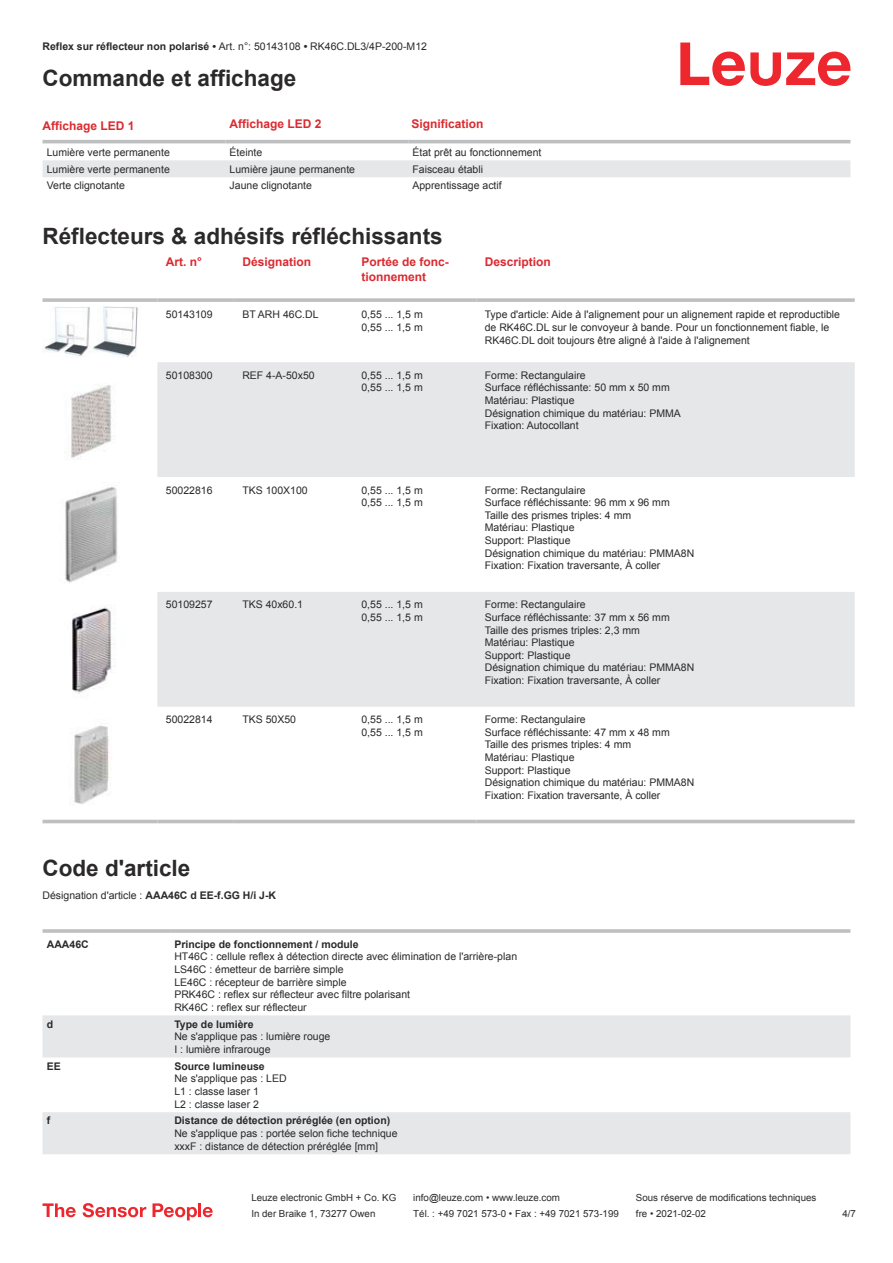
<style>
.page{position:relative;width:893px;height:1263px;background:#fff}
.page>*{position:absolute;margin:0;border:0;box-sizing:border-box;transform-origin:0 0}
.t1{font:700 22.5px "Arial";color:#2b292a}
.t2{font:700 12px/14.4px "Arial";color:#db2a30}
.t3{font:10.5px/12.6px "Arial";color:#2b292a}
.t4{font:700 10.5px "Arial";color:#2b292a}
.t5{font:9.75px "Arial";color:#2b292a}
.s1{font-weight:700}
</style>
<div class="page">
<svg style="left:680px;top:43px;width:170px;height:43px"></svg>
<svg style="left:43px;top:143px;width:807px;height:1px"></svg>
<div style="left:43px;top:160px;width:807px;height:17px;background:#e6e7e9"></div>
<hr style="left:43px;top:140px;width:182px;height:3px;background:#bdbfc1">
<hr style="left:225px;top:140px;width:183px;height:3px;background:#bdbfc1">
<hr style="left:408px;top:140px;width:442px;height:3px;background:#bdbfc1">
<svg style="left:157px;top:362px;width:698px;height:345px;fill:#e6e7e9"></svg>
<svg style="left:43px;top:298px;width:114px;height:4px"></svg>
<svg style="left:157px;top:298px;width:77px;height:4px"></svg>
<svg style="left:234px;top:298px;width:119px;height:4px"></svg>
<svg style="left:353px;top:298px;width:123px;height:4px"></svg>
<svg style="left:476px;top:298px;width:379px;height:4px;background:#c3c5c7"></svg>
<hr style="left:43px;top:820px;width:114px;height:3px;background:#bdbfc1">
<hr style="left:157px;top:820px;width:77px;height:3px;background:#bdbfc1">
<hr style="left:234px;top:820px;width:119px;height:3px;background:#bdbfc1">
<hr style="left:353px;top:820px;width:123px;height:3px;background:#bdbfc1">
<hr style="left:476px;top:820px;width:379px;height:3px;background:#bdbfc1">
<img style="left:43px;top:306px;width:95px;height:52px">
<img style="left:71px;top:385px;width:41px;height:74px">
<img style="left:65px;top:487px;width:53px;height:96px">
<img style="left:72px;top:607px;width:44px;height:87px">
<img style="left:73px;top:725px;width:36px;height:80px">
<svg style="left:43px;top:1015px;width:807px;height:139px;fill:#e6e7e9"></svg>
<hr style="left:43px;top:929px;width:127px;height:4px;background:#c3c5c7">
<hr style="left:170px;top:929px;width:680px;height:4px;background:#c6c8c9">
<svg style="left:43px;top:1203px;width:33px;height:14px"></svg>
<svg style="left:83px;top:1203px;width:63px;height:14px"></svg>
<svg style="left:153px;top:1203px;width:44px;height:17px"></svg>
<hr style="left:198px;top:1203px;width:3px;height:14px;background:#ed272d">
<svg style="left:203px;top:1207px;width:10px;height:10px"></svg>
<p class="t3" style="left:43px;top:41px;width:386px"><span class="s1">Reflex sur réflecteur non polarisé •</span> Art. n°: 50143108 <span class="s1">•</span> RK46C.DL3/4P-200-M12</p>
<h1 class="t1" style="left:43px;top:70px;width:255px">Commande et affichage</h1>
<p class="t2" style="left:43px;top:119px;width:94px">Affichage LED 1</p>
<p class="t2" style="left:230px;top:117px;width:94px">Affichage LED 2</p>
<p class="t2" style="left:411px;top:117px;width:74px">Signification</p>
<p class="t3" style="left:47px;top:147px;width:125px">Lumière verte permanente</p>
<p class="t3" style="left:230px;top:147px;width:34px">Éteinte</p>
<p class="t3" style="left:412px;top:147px;width:130px">État prêt au fonctionnement</p>
<p class="t3" style="left:47px;top:163px;width:125px">Lumière verte permanente</p>
<p class="t3" style="left:230px;top:163px;width:127px">Lumière jaune permanente</p>
<p class="t3" style="left:412px;top:163px;width:72px">Faisceau établi</p>
<p class="t3" style="left:47px;top:180px;width:80px">Verte clignotante</p>
<p class="t3" style="left:230px;top:180px;width:84px">Jaune clignotante</p>
<p class="t3" style="left:412px;top:180px;width:91px">Apprentissage actif</p>
<h1 class="t1" style="left:43px;top:228px;width:402px">Réflecteurs &amp; adhésifs réfléchissants</h1>
<p class="t2" style="left:166px;top:256px;width:38px">Art. n°</p>
<p class="t2" style="left:242px;top:256px;width:70px">Désignation</p>
<p class="t2" style="left:361px;top:256px;width:89px">Portée de fonc&shy;tionnement</p>
<p class="t2" style="left:485px;top:256px;width:68px">Description</p>
<p class="t3" style="left:166px;top:309px;width:48px">50143109</p>
<p class="t3" style="left:242px;top:309px;width:78px">BT ARH 46C.DL</p>
<p class="t3" style="left:361px;top:309px;width:63px">0,55 ... 1,5 m<br>0,55 ... 1,5 m</p>
<p class="t3" style="left:485px;top:309px;width:357px">Type d'article: Aide à l'alignement pour un alignement rapide et reproductible de RK46C.DL sur le convoyeur à bande. Pour un fonctionnement fiable, le<br>RK46C.DL doit toujours être aligné à l'aide à l'alignement</p>
<p class="t3" style="left:166px;top:370px;width:48px">50108300</p>
<p class="t3" style="left:242px;top:370px;width:74px">REF 4-A-50x50</p>
<p class="t3" style="left:361px;top:370px;width:63px">0,55 ... 1,5 m<br>0,55 ... 1,5 m</p>
<p class="t3" style="left:485px;top:370px;width:198px">Forme: Rectangulaire<br>Surface réfléchissante: 50 mm x 50 mm<br>Matériau: Plastique<br>Désignation chimique du matériau: PMMA<br>Fixation: Autocollant</p>
<p class="t3" style="left:166px;top:484px;width:48px">50022816</p>
<p class="t3" style="left:242px;top:484px;width:67px">TKS 100X100</p>
<p class="t3" style="left:361px;top:484px;width:63px">0,55 ... 1,5 m<br>0,55 ... 1,5 m</p>
<p class="t3" style="left:485px;top:484px;width:211px">Forme: Rectangulaire<br>Surface réfléchissante: 96 mm x 96 mm<br>Taille des prismes triples: 4 mm<br>Matériau: Plastique<br>Support: Plastique<br>Désignation chimique du matériau: PMMA8N<br>Fixation: Fixation traversante, À coller</p>
<p class="t3" style="left:166px;top:599px;width:48px">50109257</p>
<p class="t3" style="left:242px;top:599px;width:62px">TKS 40x60.1</p>
<p class="t3" style="left:361px;top:599px;width:63px">0,55 ... 1,5 m<br>0,55 ... 1,5 m</p>
<p class="t3" style="left:485px;top:599px;width:211px">Forme: Rectangulaire<br>Surface réfléchissante: 37 mm x 56 mm<br>Taille des prismes triples: 2,3 mm<br>Matériau: Plastique<br>Support: Plastique<br>Désignation chimique du matériau: PMMA8N<br>Fixation: Fixation traversante, À coller</p>
<p class="t3" style="left:166px;top:714px;width:48px">50022814</p>
<p class="t3" style="left:242px;top:714px;width:55px">TKS 50X50</p>
<p class="t3" style="left:361px;top:714px;width:63px">0,55 ... 1,5 m<br>0,55 ... 1,5 m</p>
<p class="t3" style="left:485px;top:714px;width:211px">Forme: Rectangulaire<br>Surface réfléchissante: 47 mm x 48 mm<br>Taille des prismes triples: 4 mm<br>Matériau: Plastique<br>Support: Plastique<br>Désignation chimique du matériau: PMMA8N<br>Fixation: Fixation traversante, À coller</p>
<h1 class="t1" style="left:43px;top:860px;width:149px">Code d'article</h1>
<p class="t3" style="left:43px;top:890px;width:235px">Désignation d'article : <span class="s1">AAA46C d EE-f.GG H/i J-K</span></p>
<p class="t4" style="left:47px;top:940px;width:43px">AAA46C</p>
<p class="t4" style="left:174px;top:940px;width:186px">Principe de fonctionnement / module</p>
<p class="t3" style="left:174px;top:951px;width:344px">HT46C : cellule reflex à détection directe avec élimination de l'arrière-plan LS46C : émetteur de barrière simple<br>LE46C : récepteur de barrière simple<br>PRK46C : reflex sur réflecteur avec filtre polarisant<br>RK46C : reflex sur réflecteur</p>
<p class="t4" style="left:47px;top:1020px;width:8px">d</p>
<p class="t4" style="left:174px;top:1020px;width:81px">Type de lumière</p>
<p class="t3" style="left:174px;top:1031px;width:158px">Ne s'applique pas : lumière rouge<br>I : lumière infrarouge</p>
<p class="t4" style="left:47px;top:1062px;width:16px">EE</p>
<p class="t4" style="left:174px;top:1062px;width:92px">Source lumineuse</p>
<p class="t3" style="left:174px;top:1073px;width:114px">Ne s'applique pas : LED<br>L1 : classe laser 1<br>L2 : classe laser 2</p>
<p class="t4" style="left:47px;top:1117px;width:5px">f</p>
<p class="t4" style="left:174px;top:1117px;width:217px">Distance de détection préréglée (en option)</p>
<p class="t3" style="left:174px;top:1128px;width:225px">Ne s'applique pas : portée selon fiche technique xxxF : distance de détection préréglée [mm]</p>
<p class="t5" style="left:251px;top:1194px;width:146px">Leuze electronic GmbH + Co. KG</p>
<p class="t5" style="left:413px;top:1194px;width:148px">info@leuze.com • www.leuze.com</p>
<p class="t5" style="left:636px;top:1194px;width:182px">Sous réserve de modifications techniques</p>
<p class="t5" style="left:251px;top:1210px;width:126px">In der Braike 1, 73277 Owen</p>
<p class="t5" style="left:413px;top:1210px;width:207px">Tél. : +49 7021 573-0 • Fax : +49 7021 573-199</p>
<p class="t5" style="left:636px;top:1210px;width:72px">fre • 2021-02-02</p>
<p class="t5" style="left:842px;top:1210px;width:15px">4 /7</p>
</div>
